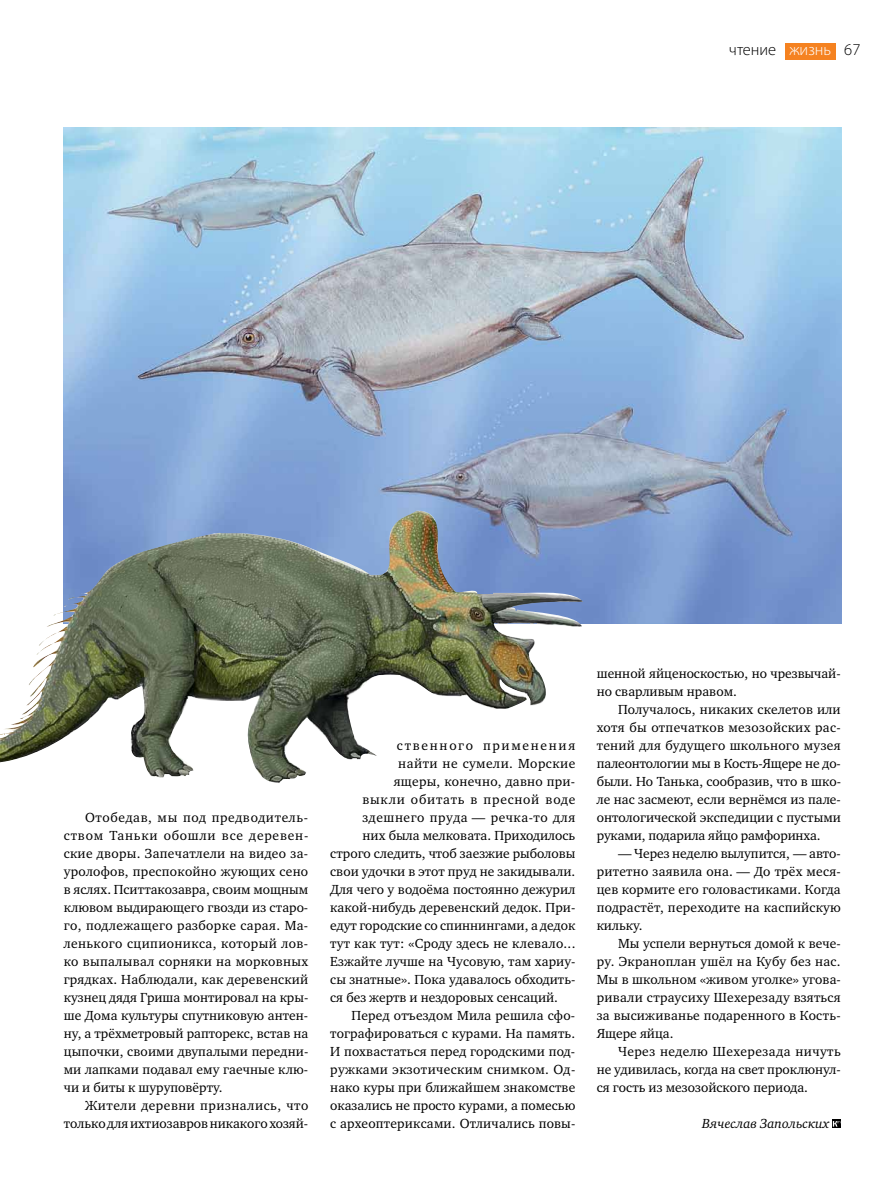
<style>
.page{position:relative;width:893px;height:1191px;background:#fff}
.page>*{position:absolute;margin:0;border:0;box-sizing:border-box;transform-origin:0 0}
.t1{font:300 16.5px "Myriad Pro";color:#000}
.t2{font:13.5px/18px "Charter ITC";letter-spacing:.005em;color:#000;text-align:justify}
.t3{font:13.5px "Charter ITC";letter-spacing:.025em;color:#000}
.t4{font:13.5px "Charter ITC";letter-spacing:.04em;color:#000}
.t5{font:13.5px "Charter ITC";letter-spacing:.055em;color:#000}
.t6{font:13.5px "Charter ITC";letter-spacing:.035em;color:#000}
.t7{font:13.5px "Charter ITC";letter-spacing:.125em;color:#000}
.t8{font:italic 13.5px "Charter ITC";color:#000}
.s1{color:#fff}
</style>
<div class="page">
<img style="left:64px;top:128px;width:778px;height:496px">
<div style="left:785px;top:43px;width:50px;height:16px;background:#f58220"></div>
<img style="left:0;top:511px;width:583px;height:272px">
<svg style="left:832px;top:1119px;width:9px;height:9px"></svg>
<svg style="left:833px;top:1121px;width:7px;height:5px"></svg>
<p class="t1" style="left:729px;top:40px;width:133px">чтение <span class="s1">жизнь</span> 67</p>
<p class="t2" style="left:64px;top:808px;width:246px;text-indent:21px">Отобедав, мы под предводитель&shy;ством Таньки обошли все деревен&shy;ские дворы. Запечатлели на видео за&shy;уролофов, преспокойно жующих сено в яслях. Пситтакозавра, своим мощным клювом выдирающего гвозди из старо&shy;го, подлежащего разборке сарая. Ма&shy;ленького сципионикса, который лов&shy;ко выпалывал сорняки на морковных грядках. Наблюдали, как деревенский кузнец дядя Гриша монтировал на кры&shy;ше Дома культуры спутниковую антен&shy;ну, а трёхметровый рапторекс, встав на цыпочки, своими двупалыми передни&shy;ми лапками подавал ему гаечные клю&shy;чи и биты к шуруповёрту.</p>
<p class="t2" style="left:64px;top:1096px;width:246px;text-align:right">Жители деревни признались, что только для ихтиозавров никакого хозяй-</p>
<p class="t7" style="left:397px;top:737px;width:180px">ственного применения</p>
<p class="t6" style="left:398px;top:755px;width:178px">найти не сумели. Морские</p>
<p class="t2" style="left:394px;top:772px;width:183px">ящеры, конечно, давно при-</p>
<p class="t5" style="left:363px;top:791px;width:214px">выкли обитать в пресной воде</p>
<p class="t4" style="left:363px;top:809px;width:214px">здешнего пруда — речка-то для</p>
<p class="t2" style="left:363px;top:826px;width:214px">них была мелковата. Приходилось</p>
<p class="t2" style="left:330px;top:844px;width:247px">строго следить, чтоб заезжие рыболовы</p>
<p class="t2" style="left:330px;top:862px;width:247px">свои удочки в этот пруд не закидывали.</p>
<p class="t2" style="left:330px;top:880px;width:247px">Для чего у водоёма постоянно дежурил</p>
<p class="t2" style="left:330px;top:898px;width:247px">какой-нибудь деревенский дедок. При-</p>
<p class="t2" style="left:330px;top:916px;width:247px">едут городские со спиннингами, а дедок</p>
<p class="t2" style="left:330px;top:934px;width:247px">тут как тут: «Сроду здесь не клевало...</p>
<p class="t2" style="left:330px;top:952px;width:247px">Езжайте лучше на Чусовую, там хариу-</p>
<p class="t2" style="left:330px;top:970px;width:247px">сы знатные». Пока удавалось обходить-</p>
<p class="t2" style="left:330px;top:988px;width:229px">ся без жертв и нездоровых сенсаций.</p>
<p class="t2" style="left:352px;top:1006px;width:225px">Перед отъездом Мила решила сфо-</p>
<p class="t2" style="left:330px;top:1024px;width:246px">тографироваться с курами. На память.</p>
<p class="t2" style="left:330px;top:1042px;width:246px">И похвастаться перед городскими под-</p>
<p class="t3" style="left:330px;top:1060px;width:247px">ружками экзотическим снимком. Од-</p>
<p class="t2" style="left:330px;top:1078px;width:247px">нако куры при ближайшем знакомстве</p>
<p class="t2" style="left:330px;top:1096px;width:247px">оказались не просто курами, а помесью</p>
<p class="t2" style="left:330px;top:1114px;width:247px">с археоптериксами. Отличались повы-</p>
<p class="t2" style="left:597px;top:664px;width:245px">шенной яйценоскостью, но чрезвычай&shy;но сварливым нравом.</p>
<p class="t2" style="left:597px;top:700px;width:246px;text-indent:21px">Получалось, никаких скелетов или хотя бы отпечатков мезозойских рас&shy;тений для будущего школьного музея палеонтологии мы в Кость-Ящере не до&shy;были. Но Танька, сообразив, что в шко&shy;ле нас засмеют, если вернёмся из пале&shy;онтологической экспедиции с пустыми руками, подарила яйцо рамфоринха.</p>
<p class="t2" style="left:597px;top:844px;width:246px;text-indent:21px">— Через неделю вылупится, — авто&shy;ритетно заявила она. — До трёх меся&shy;цев кормите его головастиками. Когда подрастёт, переходите на каспийскую кильку.</p>
<p class="t2" style="left:597px;top:934px;width:246px;text-indent:21px">Мы успели вернуться домой к вече&shy;ру. Экраноплан ушёл на Кубу без нас.<br>Мы в школьном «живом уголке» угова&shy;ривали страусиху Шехерезаду взяться за высиживанье подаренного в Кость-Ящере яйца.</p>
<p class="t2" style="left:597px;top:1042px;width:246px;text-indent:21px">Через неделю Шехерезада ничуть не удивилась, когда на свет проклюнул&shy;ся гость из мезозойского периода.</p>
<p class="t8" style="left:702px;top:1114px;width:128px">Вячеслав Запольских</p>
</div>
